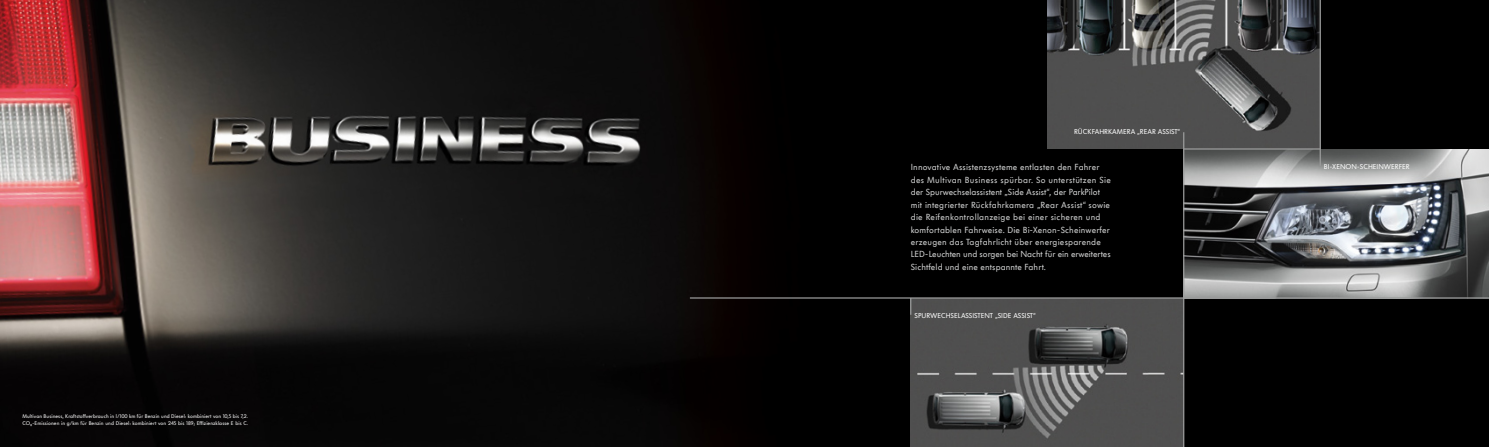
<style>
.page{position:relative;width:1489px;height:447px;background:#fff}
.page>*{position:absolute;margin:0;border:0;box-sizing:border-box;transform-origin:0 0}
.t1{font:8.75px/12.4px "VW Headline OT";letter-spacing:.02em;color:#cfd0d0}
.t2{font:7px "VW Headline OT";color:#fff}
.t3{font:5.25px/7px "VW Headline OT";letter-spacing:.01em;color:#fff}
</style>
<div class="page">
<div style="left:0;top:0;width:1488px;height:446px;background:#000"></div>
<img style="left:1047px;top:0;width:272px;height:149px">
<img style="left:0;top:0;width:910px;height:365px">
<img style="left:910px;top:298px;width:272px;height:148px">
<img style="left:1184px;top:149px;width:304px;height:148px">
<hr style="left:690px;top:297px;width:798px;height:1px;background:#9c9d9d">
<hr style="left:1182px;top:132px;width:2px;height:314px;background:#9c9d9d">
<hr style="left:1183px;top:148px;width:137px;height:1px;background:#9c9d9d">
<hr style="left:1319px;top:0;width:1px;height:166px;background:#9c9d9d">
<svg style="left:910px;top:298px;width:1px;height:16px"></svg>
<p class="t3" style="left:22px;top:412px;width:227px">Multivan Business, Kraftstoffverbrauch in l/100 km für Benzin und Diesel: kombiniert von 10,5 bis 7,2.<br>CO₂-Emissionen in g/km für Benzin und Diesel: kombiniert von 245 bis 189; Effizienzklasse E bis C.</p>
<p class="t2" style="left:1074px;top:128px;width:108px">RÜCKFAHRKAMERA „REAR ASSIST“</p>
<p class="t1" style="left:910px;top:161px;width:202px">Innovative Assistenzsysteme entlasten den Fahrer des Multivan Business spürbar. So unterstützen Sie der Spurwechselassistent „Side Assist“, der ParkPilot mit integrierter Rückfahrkamera „Rear Assist“ sowie die Reifenkontrollanzeige bei einer sicheren und komfortablen Fahrweise. Die Bi-Xenon-Scheinwerfer erzeugen das Tagfahrlicht über energiesparende LED-Leuchten und sorgen bei Nacht für ein erweitertes Sichtfeld und eine entspannte Fahrt.</p>
<p class="t2" style="left:914px;top:311px;width:123px">SPURWECHSELASSISTENT „SIDE ASSIST“</p>
<p class="t2" style="left:1323px;top:162px;width:87px">BI-XENON-SCHEINWERFER</p>
</div>
